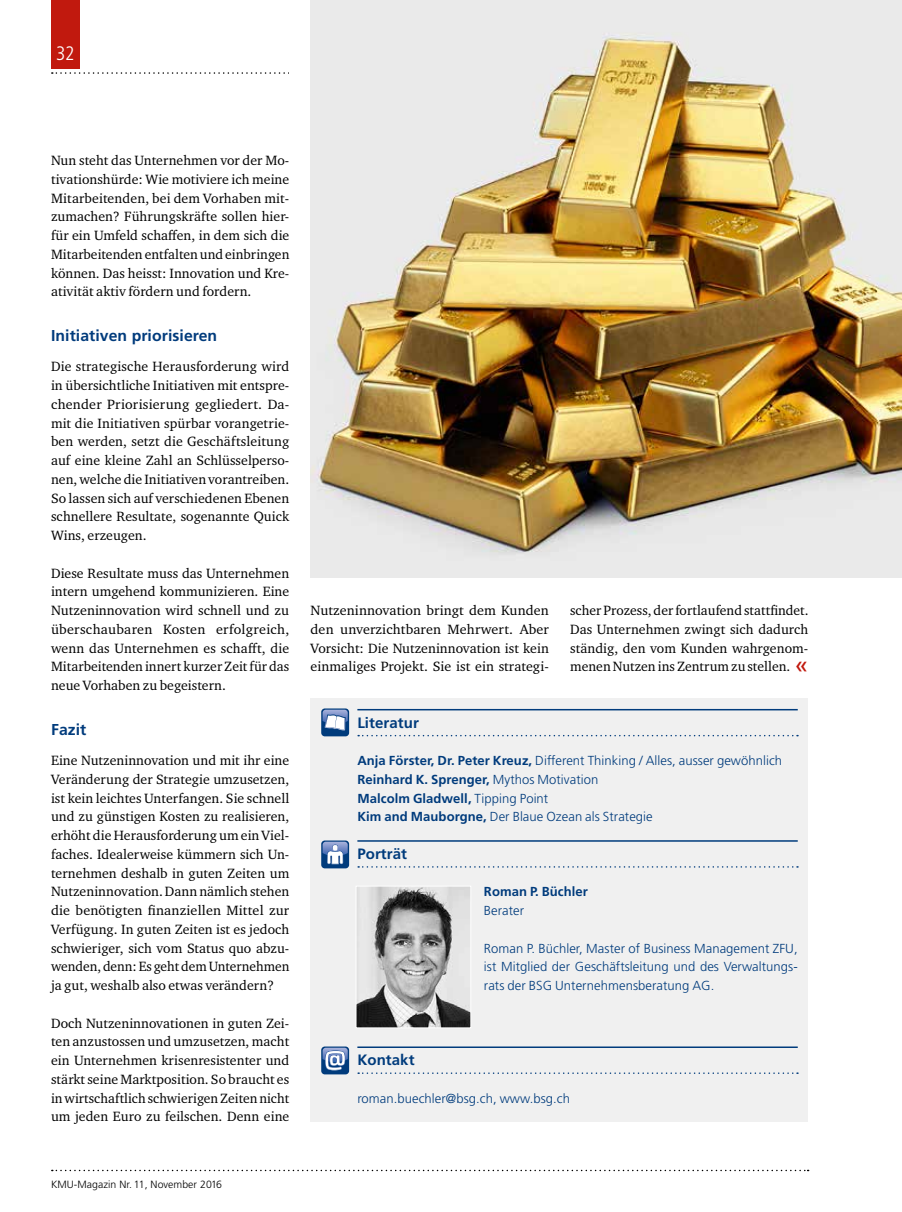
<style>
.page{position:relative;width:902px;height:1212px;background:#fff}
.page>*{position:absolute;margin:0;border:0;box-sizing:border-box;transform-origin:0 0}
.t1{font:300 condensed 19.5px "Frutiger LT Std";color:#fff}
.t2{font:700 15.75px "Frutiger LT Std";letter-spacing:.005em;color:#003b7c}
.t3{font:700 15px "Frutiger LT Std";letter-spacing:.005em;color:#003b7c}
.t4{font:13.8px/18.8px "Charter ITC Std";letter-spacing:.005em;color:#000;text-align:justify}
.t5{font:300 13.05px/18.8px "Frutiger LT Std";letter-spacing:.005em;color:#003b7c;text-align:justify}
.t6{font:700 13.05px "Frutiger LT Std";letter-spacing:.005em;color:#003b7c}
.t7{font:300 10.5px "Frutiger LT Std";letter-spacing:.005em;color:#000}
.s1{font-family:"Frutiger LT Std";font-size:24px;color:#c1190e}
.s2{font-weight:700}
</style>
<div class="page">
<svg style="left:52px;top:72px;width:237px;height:2px"></svg>
<svg style="left:52px;top:1170px;width:756px;height:1px"></svg>
<div style="left:51px;top:0;width:29px;height:68px;background:#c1190e"></div>
<div style="left:310px;top:829px;width:498px;height:292px;background:#f0f0f0"></div>
<hr style="left:357px;top:840px;width:440px;height:2px;background:#003b7c">
<svg style="left:358px;top:866px;width:439px;height:2px"></svg>
<hr style="left:357px;top:1046px;width:440px;height:2px;background:#003b7c">
<svg style="left:358px;top:1072px;width:439px;height:2px"></svg>
<svg style="left:321px;top:840px;width:28px;height:28px"></svg>
<svg style="left:322px;top:842px;width:26px;height:22px"></svg>
<svg style="left:321px;top:1046px;width:28px;height:28px"></svg>
<svg style="left:322px;top:1048px;width:26px;height:22px"></svg>
<img style="left:357px;top:888px;width:112px;height:138px">
<div style="left:355px;top:886px;width:116px;height:142px;border:1px solid #fff"></div>
<div style="left:310px;top:698px;width:498px;height:131px;background:#f0f0f0"></div>
<hr style="left:357px;top:709px;width:440px;height:1px;background:#003b7c">
<svg style="left:358px;top:735px;width:439px;height:1px"></svg>
<svg style="left:321px;top:708px;width:28px;height:28px"></svg>
<svg style="left:322px;top:710px;width:26px;height:20px"></svg>
<img style="left:310px;top:0;width:591px;height:578px">
<h1 class="t1" style="left:56px;top:42px;width:20px">32</h1>
<p class="t4" style="left:51px;top:151px;width:240px">Nun steht das Unternehmen vor der Mo&shy;tivationshürde: Wie motiviere ich meine Mitarbeitenden, bei dem Vorhaben mit&shy;zumachen? Führungskräfte sollen hier&shy;für ein Umfeld schaffen, in dem sich die Mitarbeitenden entfalten und einbringen können. Das heisst: Innovation und Kre&shy;ativität aktiv fördern und fordern.</p>
<p class="t2" style="left:51px;top:327px;width:168px">Initiativen priorisieren</p>
<p class="t4" style="left:51px;top:357px;width:240px">Die strategische Herausforderung wird in übersichtliche Initiativen mit entspre&shy;chender Priorisierung gegliedert. Da&shy;mit die Initiativen spürbar vorangetrie&shy;ben werden, setzt die Geschäftsleitung auf eine kleine Zahl an Schlüsselperso&shy;nen, welche die Initiativen vorantreiben.<br>So lassen sich auf verschiedenen Ebenen schnellere Resultate, sogenannte Quick Wins, erzeugen.</p>
<p class="t4" style="left:51px;top:563px;width:240px">Diese Resultate muss das Unternehmen intern umgehend kommunizieren. Eine Nutzeninnovation wird schnell und zu überschaubaren Kosten erfolgreich, wenn das Unternehmen es schafft, die Mitarbeitenden innert kurzer Zeit für das neue Vorhaben zu begeistern.</p>
<p class="t2" style="left:51px;top:720px;width:37px">Fazit</p>
<p class="t4" style="left:51px;top:751px;width:240px">Eine Nutzeninnovation und mit ihr eine Veränderung der Strategie umzusetzen, ist kein leichtes Unterfangen. Sie schnell und zu günstigen Kosten zu realisieren, erhöht die Herausforderung um ein Viel&shy;faches. Idealerweise kümmern sich Un&shy;ternehmen deshalb in guten Zeiten um Nutzeninnovation. Dann nämlich stehen die benötigten finanziellen Mittel zur Verfügung. In guten Zeiten ist es jedoch schwieriger, sich vom Status quo abzu&shy;wenden, denn: Es geht dem Unternehmen ja gut, weshalb also etwas verändern?</p>
<p class="t4" style="left:51px;top:1013px;width:240px">Doch Nutzeninnovationen in guten Zei&shy;ten anzustossen und umzusetzen, macht ein Unternehmen krisenresistenter und stärkt seine Marktposition. So braucht es in wirtschaftlich schwierigen Zeiten nicht um jeden Euro zu feilschen. Denn eine</p>
<p class="t4" style="left:310px;top:601px;width:240px">Nutzeninnovation bringt dem Kunden den unverzichtbaren Mehrwert. Aber Vorsicht: Die Nutzeninnovation ist kein einmaliges Projekt. Sie ist ein strategi-</p>
<p class="t4" style="left:570px;top:601px;width:240px">scher Prozess, der fortlaufend stattfindet.<br>Das Unternehmen zwingt sich dadurch ständig, den vom Kunden wahrgenom&shy;menen Nutzen ins Zentrum zu stellen. <span class="s1">«</span></p>
<p class="t3" style="left:357px;top:714px;width:63px">Literatur</p>
<p class="t5" style="left:357px;top:751px;width:426px;text-align:left"><span class="s2">Anja Förster, Dr. Peter Kreuz,</span> Different Thinking / Alles, ausser gewöhnlich <span class="s2">Reinhard K. Sprenger,</span> Mythos Motivation<br><span class="s2">Malcolm Gladwell,</span> Tipping Point<br><span class="s2">Kim and Mauborgne,</span> Der Blaue Ozean als Strategie</p>
<p class="t3" style="left:357px;top:845px;width:51px">Porträt</p>
<p class="t6" style="left:484px;top:884px;width:105px">Roman P. Büchler</p>
<p class="t5" style="left:484px;top:901px;width:42px">Berater</p>
<p class="t5" style="left:484px;top:939px;width:315px">Roman P. Büchler, Master of Business Management ZFU, ist Mitglied der Geschäftsleitung und des Verwaltungs&shy;rats der BSG Unternehmensberatung AG.</p>
<p class="t3" style="left:357px;top:1051px;width:59px">Kontakt</p>
<p class="t5" style="left:357px;top:1089px;width:214px">roman.buechler@bsg.ch, www.bsg.ch</p>
<p class="t7" style="left:51px;top:1178px;width:172px">KMU-Magazin Nr. 11, November 2016</p>
</div>
